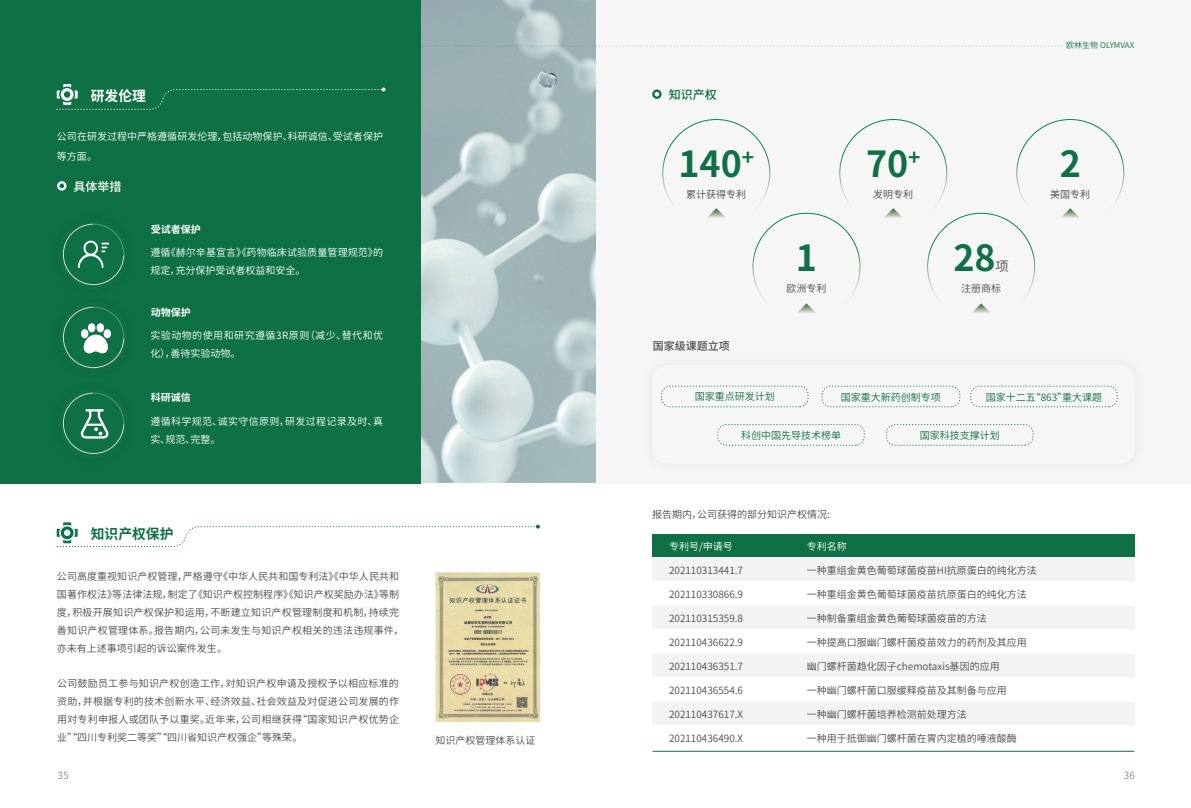
<style>
.page{position:relative;width:1191px;height:808px;background:#fff}
.page>*{position:absolute;margin:0;border:0;box-sizing:border-box;transform-origin:0 0}
.t1{font:700 35.9px "Source Han Sans SC";color:#0d7145}
.t2{font:700 14px "Source Han Sans SC";color:#0d7145}
.t3{font:700 14px "Source Han Sans SC";color:#fff}
.t4{font:13.3px "Source Han Sans SC";color:#4d4a4a}
.t5{font:500 12px "Source Han Sans SC";color:#fff}
.t6{font:500 12px "Source Han Sans SC";color:#0d7145}
.t7{font:500 11px "Source Han Sans SC";color:#4d4a4a}
.t8{font:10px/18px "Source Han Sans SC";color:#4d4a4a}
.t9{font:10px/20px "Source Han Sans SC";letter-spacing:.005em;color:#fff}
.t10{font:10px "Source Han Sans SC";color:#0d7145}
.t11{font:10px/18px "Source Han Sans SC";letter-spacing:.045em;color:#fff}
.t12{font:10px/18px "Source Han Sans SC";letter-spacing:.035em;color:#fff}
.t13{font:700 10px "Source Han Sans SC";color:#fff}
.t14{font:10px "Source Han Sans SC";color:#898989}
.t15{font:8px "Source Han Sans SC";color:#0d7145}
</style>
<div class="page">
<div style="left:653px;top:535px;width:481px;height:22px;background:#0d7145"></div>
<div style="left:653px;top:558px;width:481px;height:23px;background:#f3f3f3"></div>
<div style="left:653px;top:606px;width:481px;height:23px;background:#f3f3f3"></div>
<div style="left:653px;top:654px;width:481px;height:23px;background:#f3f3f3"></div>
<div style="left:653px;top:702px;width:481px;height:23px;background:#f3f3f3"></div>
<div style="left:595px;top:0;width:596px;height:483px;background:#f6f6f6"></div>
<img style="left:420px;top:0;width:175px;height:482px">
<div style="left:0;top:0;width:420px;height:483px;background:#0d7145"></div>
<svg style="left:420px;top:46px;width:639px;height:1px"></svg>
<img style="left:435px;top:573px;width:104px;height:149px">
<svg style="left:57px;top:181px;width:9px;height:10px"></svg>
<svg style="left:62px;top:223px;width:63px;height:63px"></svg>
<svg style="left:62px;top:306px;width:63px;height:63px"></svg>
<svg style="left:62px;top:392px;width:63px;height:62px"></svg>
<svg style="left:652px;top:89px;width:9px;height:10px"></svg>
<div style="left:970px;top:386px;width:147px;height:21px;border:1px dashed #0d7145;border-radius:8px"></div>
<div style="left:821px;top:386px;width:139px;height:21px;border:1px dashed #0d7145;border-radius:8px"></div>
<div style="left:661px;top:386px;width:147px;height:21px;border:1px dashed #0d7145;border-radius:8px"></div>
<div style="left:717px;top:424px;width:147px;height:22px;border:1px dashed #0d7145;border-radius:8px"></div>
<div style="left:886px;top:424px;width:147px;height:22px;border:1px dashed #0d7145;border-radius:8px"></div>
<hr style="left:652px;top:751px;width:482px;height:1px;background:#0d7145">
<svg style="left:707px;top:208px;width:19px;height:10px"></svg>
<svg style="left:884px;top:208px;width:19px;height:10px"></svg>
<svg style="left:1061px;top:208px;width:19px;height:10px"></svg>
<svg style="left:797px;top:303px;width:19px;height:10px"></svg>
<svg style="left:972px;top:303px;width:18px;height:10px"></svg>
<svg style="left:56px;top:522px;width:484px;height:25px"></svg>
<svg style="left:56px;top:84px;width:329px;height:26px"></svg>
<h2 class="t3" style="left:91px;top:88px;width:57px">研发伦理</h2>
<p class="t9" style="left:57px;top:126px;width:328px">公司在研发过程中严格遵循研发伦理，包括动物保护、科研诚信、受试者保护等方面。</p>
<p class="t5" style="left:74px;top:179px;width:49px">具体举措</p>
<p class="t13" style="left:151px;top:223px;width:51px">受试者保护</p>
<p class="t9" style="left:150px;top:243px;width:234px;line-height:18px">遵循《赫尔辛基宣言》《药物临床试验质量管理规范》的规定，充分保护受试者权益和安全。</p>
<p class="t13" style="left:151px;top:306px;width:41px">动物保护</p>
<p class="t11" style="left:150px;top:326px;width:234px">实验动物的使用和研究遵循3R原则（减少、替代和优化），善待实验动物。</p>
<p class="t13" style="left:151px;top:392px;width:41px">科研诚信</p>
<p class="t12" style="left:150px;top:412px;width:234px">遵循科学规范、诚实守信原则，研发过程记录及时、真实、规范、完整。</p>
<h2 class="t2" style="left:91px;top:525px;width:84px">知识产权保护</h2>
<p class="t8" style="left:57px;top:567px;width:348px">公司高度重视知识产权管理，严格遵守《中华人民共和国专利法》《中华人民共和国著作权法》等法律法规，制定了《知识产权控制程序》《知识产权奖励办法》等制度，积极开展知识产权保护和运用，不断建立知识产权管理制度和机制，持续完善知识产权管理体系。报告期内，公司未发生与知识产权相关的违法违规事件，亦未有上述事项引起的诉讼案件发生。</p>
<p class="t8" style="left:57px;top:675px;width:343px;text-align:justify">公司鼓励员工参与知识产权创造工作，对知识产权申请及授权予以相应标准的资助，并根据专利的技术创新水平、经济效益、社会效益及对促进公司发展的作用对专利申报人或团队予以重奖。近年来，公司相继获得“国家知识产权优势企业”“四川专利奖二等奖”“四川省知识产权强企”等殊荣。</p>
<p class="t8" style="left:435px;top:731px;width:101px">知识产权管理体系认证</p>
<p class="t6" style="left:668px;top:88px;width:49px">知识产权</p>
<h1 class="t1" style="left:678px;top:143px;width:77px">140<sup>+</sup></h1>
<p class="t8" style="left:686px;top:185px;width:61px">累计获得专利</p>
<p class="t7" style="left:652px;top:340px;width:78px">国家级课题立项</p>
<h1 class="t1" style="left:796px;top:238px;width:23px">1</h1>
<p class="t8" style="left:786px;top:280px;width:41px">欧洲专利</p>
<h1 class="t1" style="left:866px;top:143px;width:56px">70<sup>+</sup></h1>
<p class="t8" style="left:873px;top:185px;width:41px">发明专利</p>
<h1 class="t1" style="left:953px;top:238px;width:44px">28</h1>
<h3 class="t4" style="left:995px;top:259px;width:15px">项</h3>
<p class="t8" style="left:961px;top:280px;width:41px">注册商标</p>
<p class="t15" style="left:1066px;top:41px;width:70px">欧林生物 OLYMVAX</p>
<h1 class="t1" style="left:1059px;top:143px;width:23px">2</h1>
<p class="t8" style="left:1050px;top:185px;width:41px">美国专利</p>
<p class="t10" style="left:695px;top:391px;width:81px">国家重点研发计划</p>
<p class="t10" style="left:841px;top:392px;width:101px">国家重大新药创制专项</p>
<p class="t10" style="left:741px;top:430px;width:101px">科创中国先导技术榜单</p>
<p class="t10" style="left:919px;top:430px;width:81px">国家科技支撑计划</p>
<p class="t10" style="left:985px;top:392px;width:118px">国家十二五“863”重大课题</p>
<p class="t8" style="left:652px;top:506px;width:179px">报告期内，公司获得的部分知识产权情况:</p>
<p class="t9" style="left:669px;top:537px;width:65px">专利号/申请号</p>
<p class="t8" style="left:669px;top:562px;width:76px">202110313441.7</p>
<p class="t8" style="left:669px;top:586px;width:76px">202110330866.9</p>
<p class="t8" style="left:669px;top:610px;width:76px">202110315359.8</p>
<p class="t8" style="left:669px;top:634px;width:76px">202110436622.9</p>
<p class="t8" style="left:669px;top:658px;width:76px">202110436351.7</p>
<p class="t8" style="left:669px;top:682px;width:76px">202110436554.6</p>
<p class="t8" style="left:669px;top:706px;width:76px">202110437617.X</p>
<p class="t8" style="left:669px;top:730px;width:76px">202110436490.X</p>
<p class="t9" style="left:806px;top:537px;width:41px">专利名称</p>
<p class="t8" style="left:806px;top:562px;width:232px">一种重组金黄色葡萄球菌疫苗HI抗原蛋白的纯化方法</p>
<p class="t8" style="left:806px;top:586px;width:221px">一种重组金黄色葡萄球菌疫苗抗原蛋白的纯化方法</p>
<p class="t8" style="left:806px;top:610px;width:181px">一种制备重组金黄色葡萄球菌疫苗的方法</p>
<p class="t8" style="left:806px;top:634px;width:221px">一种提高口服幽门螺杆菌疫苗效力的药剂及其应用</p>
<p class="t8" style="left:806px;top:658px;width:194px">幽门螺杆菌趋化因子chemotaxis基因的应用</p>
<p class="t8" style="left:806px;top:682px;width:201px">一种幽门螺杆菌口服缓释疫苗及其制备与应用</p>
<p class="t8" style="left:806px;top:706px;width:161px">一种幽门螺杆菌培养检测前处理方法</p>
<p class="t8" style="left:806px;top:730px;width:211px">一种用于抵御幽门螺杆菌在胃内定植的唾液酸酶</p>
<p class="t14" style="left:58px;top:769px;width:12px">35</p>
<p class="t14" style="left:1123px;top:769px;width:12px">36</p>
</div>
